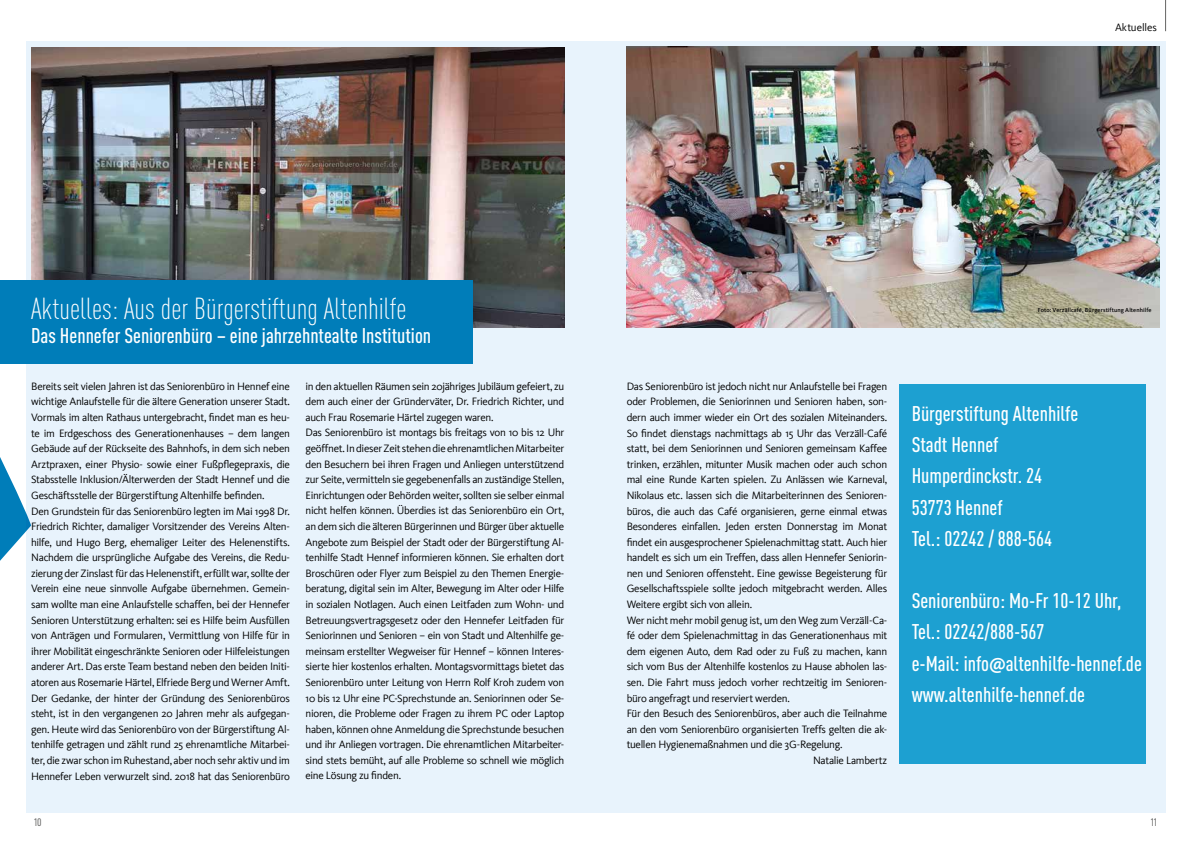
<style>
.page{position:relative;width:1191px;height:842px;background:#fff}
.page>*{position:absolute;margin:0;border:0;box-sizing:border-box;transform-origin:0 0}
.t1{font:300 condensed 30px "DIN Pro";color:#fff}
.t2{font:500 condensed 21px/31.2px "DIN Pro";color:#fff}
.t3{font:11px/15.6px "Kievit";letter-spacing:-.03em;color:#000}
.t4{font:11px "Kievit";letter-spacing:-.005em;color:#000}
.t5{font:11px "D DIN Condensed";color:#656564}
.t6{font:500 6px "Kievit";letter-spacing:.015em;color:#000}
.s1{font-family:"Kievit";font-stretch:normal}
</style>
<div class="page">
<div style="left:26px;top:41px;width:1139px;height:771px;background:#e8f3fc"></div>
<hr style="left:1165px;top:0;width:1px;height:31px;background:#656564">
<svg style="left:0;top:457px;width:31px;height:104px"></svg>
<img style="left:31px;top:47px;width:533px;height:280px">
<div style="left:0;top:281px;width:473px;height:83px;background:#007db9"></div>
<div style="left:899px;top:384px;width:246px;height:380px;background:#1da0d1"></div>
<img style="left:626px;top:47px;width:533px;height:280px">
<p class="t4" style="left:1115px;top:21px;width:43px">Aktuelles</p>
<h1 class="t1" style="left:31px;top:287px;width:377px">Aktuelles: Aus der Bürgerstiftung Altenhilfe</h1>
<h2 class="t2" style="left:31px;top:318px;width:401px">Das Hennefer Seniorenbüro – eine jahrzehntealte Institution</h2>
<p class="t3" style="left:31px;top:378px;width:260px">Bereits seit vielen Jahren ist das Seniorenbüro in Hennef eine wichtige Anlaufstelle für die ältere Generation unserer Stadt.<br>Vormals im alten Rathaus untergebracht, findet man es heu&shy;te im Erdgeschoss des Generationenhauses – dem langen Gebäude auf der Rückseite des Bahnhofs, in dem sich neben Arztpraxen, einer Physio- sowie einer Fußpflegepraxis, die Stabsstelle Inklusion/Älterwerden der Stadt Hennef und die Geschäftsstelle der Bürgerstiftung Altenhilfe befinden.<br>Den Grundstein für das Seniorenbüro legten im Mai 1998 Dr.<br>Friedrich Richter, damaliger Vorsitzender des Vereins Alten&shy;hilfe, und Hugo Berg, ehemaliger Leiter des Helenenstifts.<br>Nachdem die ursprüngliche Aufgabe des Vereins, die Redu&shy;zierung der Zinslast für das Helenenstift, erfüllt war, sollte der Verein eine neue sinnvolle Aufgabe übernehmen. Gemein&shy;sam wollte man eine Anlaufstelle schaffen, bei der Hennefer Senioren Unterstützung erhalten: sei es Hilfe beim Ausfüllen von Anträgen und Formularen, Vermittlung von Hilfe für in ihrer Mobilität eingeschränkte Senioren oder Hilfeleistungen anderer Art. Das erste Team bestand neben den beiden Initi&shy;atoren aus Rosemarie Härtel, Elfriede Berg und Werner Amft.<br>Der Gedanke, der hinter der Gründung des Seniorenbüros steht, ist in den vergangenen 20 Jahren mehr als aufgegan&shy;gen. Heute wird das Seniorenbüro von der Bürgerstiftung Al&shy;tenhilfe getragen und zählt rund 25 ehrenamtliche Mitarbei&shy;ter, die zwar schon im Ruhestand, aber noch sehr aktiv und im Hennefer Leben verwurzelt sind. 2018 hat das Seniorenbüro</p>
<p class="t3" style="left:305px;top:378px;width:260px">in den aktuellen Räumen sein 20jähriges Jubiläum gefeiert, zu dem auch einer der Gründerväter, Dr. Friedrich Richter, und auch Frau Rosemarie Härtel zugegen waren.<br>Das Seniorenbüro ist montags bis freitags von 10 bis 12 Uhr geöffnet. In dieser Zeit stehen die ehrenamtlichen Mitarbeiter den Besuchern bei ihren Fragen und Anliegen unterstützend zur Seite, vermitteln sie gegebenenfalls an zuständige Stellen, Einrichtungen oder Behörden weiter, sollten sie selber einmal nicht helfen können. Überdies ist das Seniorenbüro ein Ort, an dem sich die älteren Bürgerinnen und Bürger über aktuelle Angebote zum Beispiel der Stadt oder der Bürgerstiftung Al&shy;tenhilfe Stadt Hennef informieren können. Sie erhalten dort Broschüren oder Flyer zum Beispiel zu den Themen Energie&shy;beratung, digital sein im Alter, Bewegung im Alter oder Hilfe in sozialen Notlagen. Auch einen Leitfaden zum Wohn- und Betreuungsvertragsgesetz oder den Hennefer Leitfaden für Seniorinnen und Senioren – ein von Stadt und Altenhilfe ge&shy;meinsam erstellter Wegweiser für Hennef – können Interes&shy;sierte hier kostenlos erhalten. Montagsvormittags bietet das Seniorenbüro unter Leitung von Herrn Rolf Kroh zudem von 10 bis 12 Uhr eine PC-Sprechstunde an. Seniorinnen oder Se&shy;nioren, die Probleme oder Fragen zu ihrem PC oder Laptop haben, können ohne Anmeldung die Sprechstunde besuchen und ihr Anliegen vortragen. Die ehrenamtlichen Mitarbeiter&shy;sind stets bemüht, auf alle Probleme so schnell wie möglich eine Lösung zu finden.</p>
<p class="t6" style="left:1037px;top:306px;width:115px">Foto: Verzällcafé, Bürgerstiftung Altenhilfe</p>
<p class="t3" style="left:626px;top:378px;width:262px">Das Seniorenbüro ist jedoch nicht nur Anlaufstelle bei Fragen</p>
<p class="t3" style="left:626px;top:394px;width:262px">oder Problemen, die Seniorinnen und Senioren haben, son-</p>
<p class="t3" style="left:626px;top:410px;width:262px">dern auch immer wieder ein Ort des sozialen Miteinanders.</p>
<p class="t3" style="left:626px;top:425px;width:262px">So findet dienstags nachmittags ab 15 Uhr das Verzäll-Café</p>
<p class="t3" style="left:626px;top:441px;width:262px">statt, bei dem Seniorinnen und Senioren gemeinsam Kaffee</p>
<p class="t3" style="left:626px;top:456px;width:262px">trinken, erzählen, mitunter Musik machen oder auch schon</p>
<p class="t3" style="left:626px;top:472px;width:262px">mal eine Runde Karten spielen. Zu Anlässen wie Karneval,</p>
<p class="t3" style="left:626px;top:488px;width:262px">Nikolaus etc. lassen sich die Mitarbeiterinnen des Senioren-</p>
<p class="t3" style="left:626px;top:503px;width:262px">büros, die auch das Café organisieren, gerne einmal etwas</p>
<p class="t3" style="left:626px;top:519px;width:262px">Besonderes einfallen. Jeden ersten Donnerstag im Monat</p>
<p class="t3" style="left:626px;top:534px;width:262px">findet ein ausgesprochener Spielenachmittag statt. Auch hier</p>
<p class="t3" style="left:626px;top:550px;width:262px">handelt es sich um ein Treffen, dass allen Hennefer Seniorin-</p>
<p class="t3" style="left:626px;top:565px;width:262px">nen und Senioren offensteht. Eine gewisse Begeisterung für</p>
<p class="t3" style="left:626px;top:581px;width:262px">Gesellschaftsspiele sollte jedoch mitgebracht werden. Alles</p>
<p class="t3" style="left:626px;top:597px;width:127px">Weitere ergibt sich von allein.</p>
<p class="t3" style="left:626px;top:612px;width:262px">Wer nicht mehr mobil genug ist, um den Weg zum Verzäll-Ca-</p>
<p class="t3" style="left:626px;top:628px;width:262px">fé oder dem Spielenachmittag in das Generationenhaus mit</p>
<p class="t3" style="left:626px;top:643px;width:262px">dem eigenen Auto, dem Rad oder zu Fuß zu machen, kann</p>
<p class="t3" style="left:626px;top:659px;width:262px">sich vom Bus der Altenhilfe kostenlos zu Hause abholen las-</p>
<p class="t3" style="left:626px;top:675px;width:262px">sen. Die Fahrt muss jedoch vorher rechtzeitig im Senioren-</p>
<p class="t3" style="left:626px;top:690px;width:165px">büro angefragt und reserviert werden.</p>
<p class="t3" style="left:626px;top:706px;width:262px">Für den Besuch des Seniorenbüros, aber auch die Teilnahme</p>
<p class="t3" style="left:626px;top:721px;width:262px">an den vom Seniorenbüro organisierten Treffs gelten die ak-</p>
<p class="t3" style="left:626px;top:737px;width:217px">tuellen Hygienemaßnahmen und die 3G-Regelung.</p>
<p class="t3" style="left:813px;top:753px;width:76px">Natalie Lambertz</p>
<h2 class="t2" style="left:911px;top:396px;width:168px">Bürgerstiftung Altenhilfe<br>Stadt Hennef<br>Humperdinckstr. 24<br>53773 Hennef<br>Tel.: 02242 / 888-564</h2>
<h2 class="t2" style="left:911px;top:583px;width:232px">Seniorenbüro: Mo-Fr 10-12 Uhr,<br>Tel.: 02242/888-567<br>e-Mail: info<span class="s1">@</span>altenhilfe-hennef.de www.altenhilfe-hennef.de</h2>
<p class="t5" style="left:34px;top:816px;width:9px">10</p>
<p class="t5" style="left:1150px;top:816px;width:8px">11</p>
</div>
